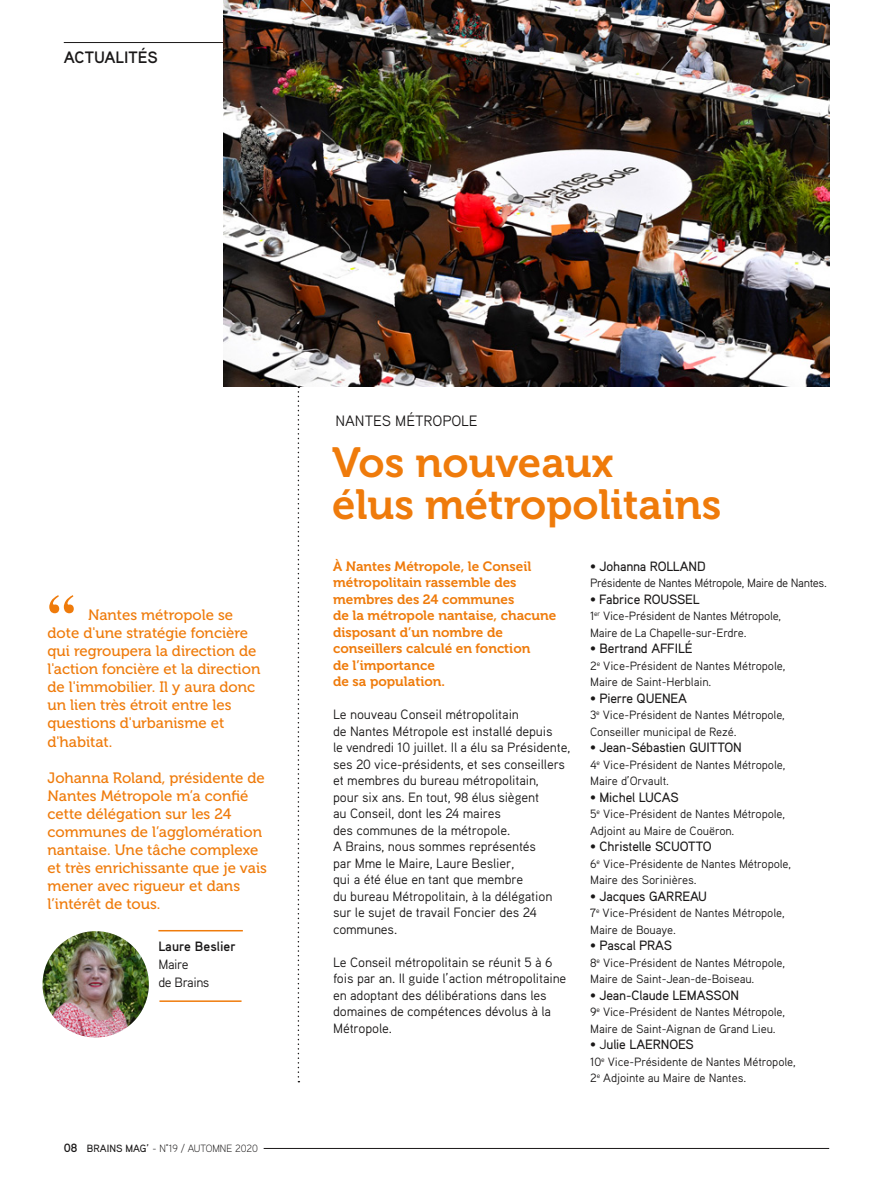
<style>
.page{position:relative;width:893px;height:1191px;background:#fff}
.page>*{position:absolute;margin:0;border:0;box-sizing:border-box;transform-origin:0 0}
.t1{font:700 54px "Times";color:#ef7b0b}
.t2{font:42px/42px "Museo 700";color:#ef7b0b}
.t3{font:700 16.5px "Aaux Pro";color:#1a1818}
.t4{font:15px/18px "Museo 500";color:#ef7b0b}
.t5{font:15px "Aaux Pro";color:#1a1818}
.t6{font:13.5px/16.5px "Aaux Pro";letter-spacing:-.01em;color:#1a1818}
.t7{font:13.5px/16.5px "Museo 700";color:#ef7b0b}
.t8{font:500 13.5px "Aaux Pro";letter-spacing:-.01em;color:#1a1818}
.t9{font:700 13.5px "Aaux Pro";color:#1a1818}
.t10{font:12px/16.5px "Aaux Pro";letter-spacing:-.01em;color:#1a1818}
.t11{font:300 10.5px "Aaux Pro";letter-spacing:-.01em;color:#1a1818}
.s1{font-weight:700;font-size:12px}
.s2{font-weight:500}
.s3{font-weight:400}
</style>
<div class="page">
<hr style="left:64px;top:42px;width:765px;height:1px;background:#1a1818">
<img style="left:223px;top:0;width:606px;height:386px">
<svg style="left:298px;top:386px;width:1px;height:696px"></svg>
<hr style="left:159px;top:1000px;width:83px;height:2px;background:#ef7b0b">
<hr style="left:158px;top:930px;width:85px;height:1px;background:#ef7b0b">
<img style="left:43px;top:931px;width:106px;height:106px;border-radius:53px">
<hr style="left:264px;top:1148px;width:565px;height:1px;background:#1a1818">
<h3 class="t3" style="left:64px;top:47px;width:93px">actualités</h3>
<h1 class="t1" style="left:48px;top:562px;width:29px">“</h1>
<p class="t4" style="left:48px;top:606px;width:214px;text-indent:40px">Nantes métropole se dote d'une stratégie foncière qui regroupera la direction de l'action foncière et la direction de l'immobilier. Il y aura donc un lien très étroit entre les questions d'urbanisme et d'habitat.</p>
<p class="t4" style="left:48px;top:768px;width:221px">Johanna Roland, présidente de<br>Nantes Métropole m’a confié cette délégation sur les 24 communes de l’agglomération nantaise. Une tâche complexe et très enrichissante que je vais mener avec rigueur et dans l’intérêt de tous.</p>
<p class="t9" style="left:158px;top:938px;width:79px">Laure Beslier</p>
<p class="t6" style="left:158px;top:955px;width:53px;line-height:18px">Maire<br>de Brains</p>
<p class="t11" style="left:64px;top:1141px;width:196px"><span class="s1">08</span> <span class="s2">BRAINS MAG’</span> - N°19 / AUTOMNE 2020</p>
<p class="t5" style="left:335px;top:411px;width:10px">NANTES</p>
<p class="t5" style="left:395px;top:411px;width:11px">MÉTRO</p>
<p class="t5" style="left:442px;top:411px;width:35px">POLE</p>
<h2 class="t2" style="left:332px;top:441px;width:391px">Vos nouveaux<br>élus métropolitains</h2>
<p class="t7" style="left:333px;top:558px;width:225px">À Nantes Métropole, le Conseil métropolitain rassemble des membres des 24 communes<br>de la métropole nantaise, chacune disposant d’un nombre de conseillers calculé en fonction<br>de l’importance<br>de sa population.</p>
<p class="t6" style="left:333px;top:706px;width:239px">Le nouveau Conseil métropolitain<br>de Nantes Métropole est installé depuis<br>le vendredi 10 juillet. I l a élu sa Présidente, ses 20 vice-présidents, et ses conseillers et membres du bureau métropolitain,<br>pour six ans. En tout, 98 élus siègent<br>au Conseil, dont les 24 maires<br>des communes de la métropole.<br>A Brains, nous sommes représentés<br>par M me le Maire, Laure Beslier,<br>qui a été élue en tant que membre<br>du bureau Métropolitain, à la délégation sur le sujet de travail Foncier des 24 communes.</p>
<p class="t6" style="left:333px;top:953px;width:235px">Le Conseil métropolitain se réunit 5 à 6 fois par an. I l guide l’action métropolitaine en adoptant des délibérations dans les domaines de compétences dévolus à la Métropole.</p>
<p class="t8" style="left:590px;top:557px;width:117px"><span class="s3">•</span> Johanna ROLLAND</p>
<p class="t10" style="left:590px;top:574px;width:238px">Présidente de Nantes Métropole, Maire de Nantes.</p>
<p class="t8" style="left:590px;top:590px;width:111px"><span class="s3">•</span> Fabrice ROUSSEL</p>
<p class="t10" style="left:590px;top:607px;width:193px">1<sup>er</sup> Vice-Président de Nantes Métropole,<br>Maire de La Chapelle-sur-Erdre.</p>
<p class="t8" style="left:590px;top:640px;width:104px"><span class="s3">•</span> Bertrand AFFILÉ</p>
<p class="t10" style="left:590px;top:657px;width:197px">2<sup>e</sup> Vice-Président de Nantes Métropole,<br>Maire de Saint-Herblain.</p>
<p class="t8" style="left:590px;top:689px;width:98px"><span class="s3">•</span> Pierre QUENEA</p>
<p class="t10" style="left:590px;top:706px;width:196px">3<sup>e</sup> Vice-Président de Nantes Métropole,<br>Conseiller municipal de Rezé.</p>
<p class="t8" style="left:590px;top:739px;width:153px"><span class="s3">•</span> Jean-Sébastien GUITTON</p>
<p class="t10" style="left:590px;top:756px;width:197px">4<sup>e</sup> Vice-Président de Nantes Métropole,<br>Maire d’Orvault.</p>
<p class="t8" style="left:590px;top:788px;width:90px"><span class="s3">•</span> Michel LUCAS</p>
<p class="t10" style="left:590px;top:805px;width:196px">5<sup>e</sup> Vice-Président de Nantes Métropole,<br>Adjoint au Maire de Couëron.</p>
<p class="t8" style="left:590px;top:838px;width:123px"><span class="s3">•</span> Christelle SCUOTTO</p>
<p class="t10" style="left:590px;top:855px;width:203px">6<sup>e</sup> Vice-Présidente de Nantes Métropole,<br>Maire des Sorinières.</p>
<p class="t8" style="left:590px;top:887px;width:118px"><span class="s3">•</span> Jacques GARREAU</p>
<p class="t10" style="left:590px;top:904px;width:196px">7<sup>e</sup> Vice-Président de Nantes Métropole,<br>Maire de Bouaye.</p>
<p class="t8" style="left:590px;top:937px;width:84px"><span class="s3">•</span> Pascal PRAS</p>
<p class="t10" style="left:590px;top:954px;width:197px">8<sup>e</sup> Vice-Président de Nantes Métropole,<br>Maire de Saint-Jean-de-Boiseau.</p>
<p class="t8" style="left:590px;top:986px;width:150px"><span class="s3">•</span> Jean-Claude LEMASSON</p>
<p class="t10" style="left:590px;top:1003px;width:196px">9<sup>e</sup> Vice-Président de Nantes Métropole,<br>Maire de Saint-Aignan de Grand Lieu.</p>
<p class="t8" style="left:590px;top:1036px;width:105px"><span class="s3">• J</span>ulie LAERNOES</p>
<p class="t10" style="left:590px;top:1053px;width:207px">10<sup>e</sup> Vice-Présidente de Nantes Métropole,<br>2<sup>e</sup> Adjointe au Maire de Nantes.</p>
</div>
